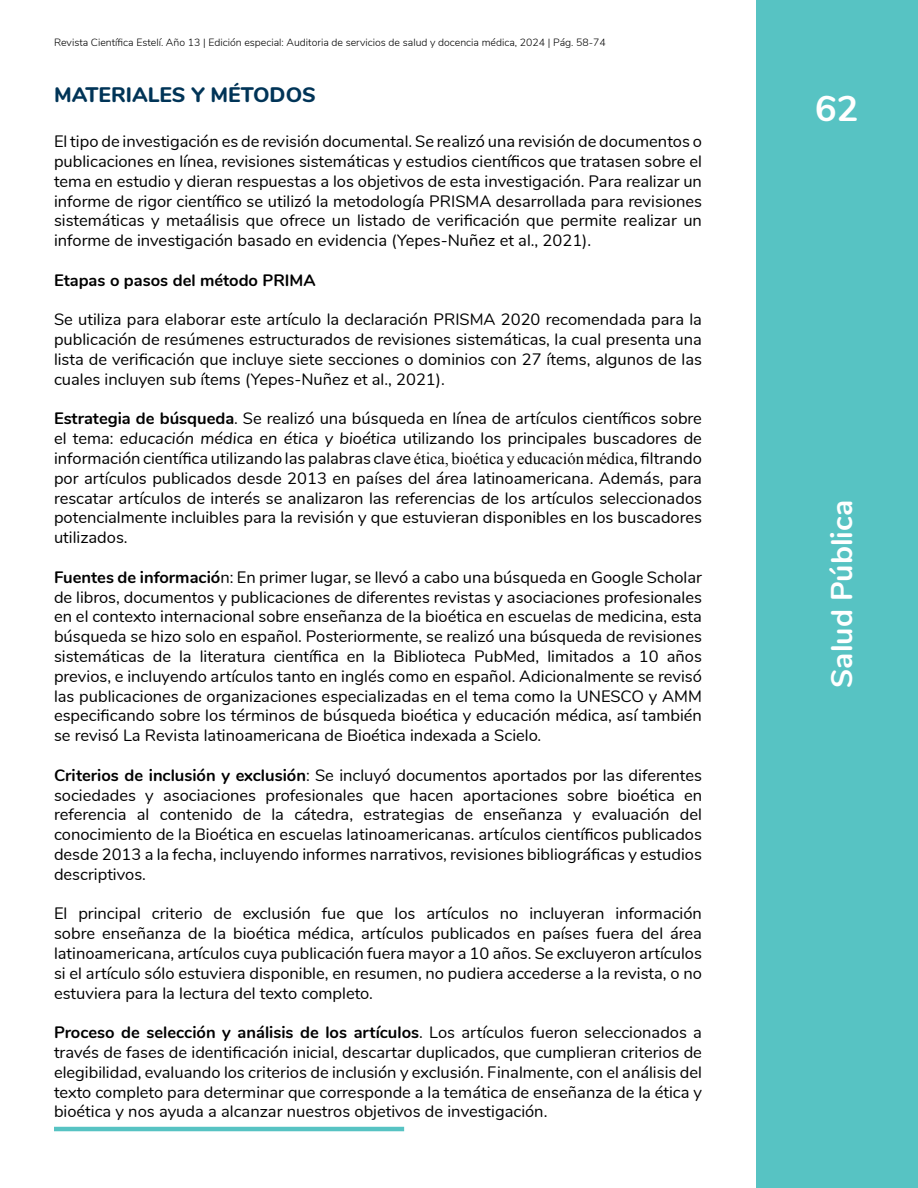
<style>
.page{position:relative;width:918px;height:1188px;background:#fff}
.page>*{position:absolute;margin:0;border:0;box-sizing:border-box;transform-origin:0 0}
.t1{font:700 36px "Nunito";color:#fff}
.t2{font:700 30px "Nunito";color:#fff}
.t3{font:800 21px "Nunito";color:#003457}
.t4{font:16.5px/19.8px "Nunito";color:#000;text-align:justify}
.t5{font:700 16.5px "Nunito";color:#000}
.t6{font:300 10.5px "Nunito";color:#000}
.s1{font-weight:700}
.s2{font-style:italic}
.s3{font-family:"Times New Roman"}
</style>
<div class="page">
<div style="left:756px;top:0;width:162px;height:1188px;background:#57c3c3"></div>
<hr style="left:54px;top:1127px;width:350px;height:4px;background:#57c3c3">
<p class="t6" style="left:54px;top:34px;width:553px">Revista Científica Estelí. Año 13 | Edición especial: Auditoria de servicios de salud y docencia médica, 2024 | Pág. 58-74</p>
<p class="t3" style="left:54px;top:79px;width:263px">MATERIALES Y MÉTODOS</p>
<p class="t4" style="left:54px;top:131px;width:650px">El tipo de investigación es de revisión documental. Se realizó una revisión de documentos o publicaciones en línea, revisiones sistemáticas y estudios científicos que tratasen sobre el tema en estudio y dieran respuestas a los objetivos de esta investigación. Para realizar un informe de rigor científico se utilizó la metodología PRISMA desarrollada para revisiones sistemáticas y metaálisis que ofrece un listado de verificación que permite realizar un informe de investigación basado en evidencia (Yepes-Nuñez et al., 2021).</p>
<p class="t5" style="left:54px;top:268px;width:263px">Etapas o pasos del método PRIMA</p>
<p class="t4" style="left:54px;top:309px;width:650px">Se utiliza para elaborar este artículo la declaración PRISMA 2020 recomendada para la publicación de resúmenes estructurados de revisiones sistemáticas, la cual presenta una lista de verificación que incluye siete secciones o dominios con 27 ítems, algunos de las cuales incluyen sub ítems (Yepes-Nuñez et al., 2021).</p>
<p class="t4" style="left:54px;top:408px;width:650px"><span class="s1">Estrategia de búsqueda</span>. Se realizó una búsqueda en línea de artículos científicos sobre el tema: <span class="s2">educación médica en ética y bioética</span> utilizando los principales buscadores de información científica utilizando las palabras clave <span class="s3">ética, bioética y educación médica</span>, filtrando por artículos publicados desde 2013 en países del área latinoamericana. Además, para rescatar artículos de interés se analizaron las referencias de los artículos seleccionados potencialmente incluibles para la revisión y que estuvieran disponibles en los buscadores utilizados.</p>
<p class="t4" style="left:54px;top:566px;width:650px"><span class="s1">Fuentes de informació</span>n: En primer lugar, se llevó a cabo una búsqueda en Google Scholar de libros, documentos y publicaciones de diferentes revistas y asociaciones profesionales en el contexto internacional sobre enseñanza de la bioética en escuelas de medicina, esta búsqueda se hizo solo en español. Posteriormente, se realizó una búsqueda de revisiones sistemáticas de la literatura científica en la Biblioteca PubMed, limitados a 10 años previos, e incluyendo artículos tanto en inglés como en español. Adicionalmente se revisó las publicaciones de organizaciones especializadas en el tema como la UNESCO y AMM especificando sobre los términos de búsqueda bioética y educación médica, así también se revisó La Revista latinoamericana de Bioética indexada a Scielo.</p>
<p class="t4" style="left:54px;top:764px;width:650px"><span class="s1">Criterios de inclusión y exclusión</span>: Se incluyó documentos aportados por las diferentes sociedades y asociaciones profesionales que hacen aportaciones sobre bioética en referencia al contenido de la cátedra, estrategias de enseñanza y evaluación del conocimiento de la Bioética en escuelas latinoamericanas. artículos científicos publicados desde 2013 a la fecha, incluyendo informes narrativos, revisiones bibliográficas y estudios descriptivos.</p>
<p class="t4" style="left:54px;top:903px;width:650px">El principal criterio de exclusión fue que los artículos no incluyeran información sobre enseñanza de la bioética médica, artículos publicados en países fuera del área latinoamericana, artículos cuya publicación fuera mayor a 10 años. Se excluyeron artículos si el artículo sólo estuviera disponible, en resumen, no pudiera accederse a la revista, o no estuviera para la lectura del texto completo.</p>
<p class="t4" style="left:54px;top:1022px;width:650px"><span class="s1">Proceso de selección y análisis de los artículos</span>. Los artículos fueron seleccionados a través de fases de identificación inicial, descartar duplicados, que cumplieran criterios de elegibilidad, evaluando los criterios de inclusión y exclusión. Finalmente, con el análisis del texto completo para determinar que corresponde a la temática de enseñanza de la ética y bioética y nos ayuda a alcanzar nuestros objetivos de investigación.</p>
<h1 class="t1" style="left:815px;top:82px;width:45px">62</h1>
<h2 class="t2" style="left:820px;top:688px;width:189px;rotate:-90deg">Salud Pública</h2>
</div>
